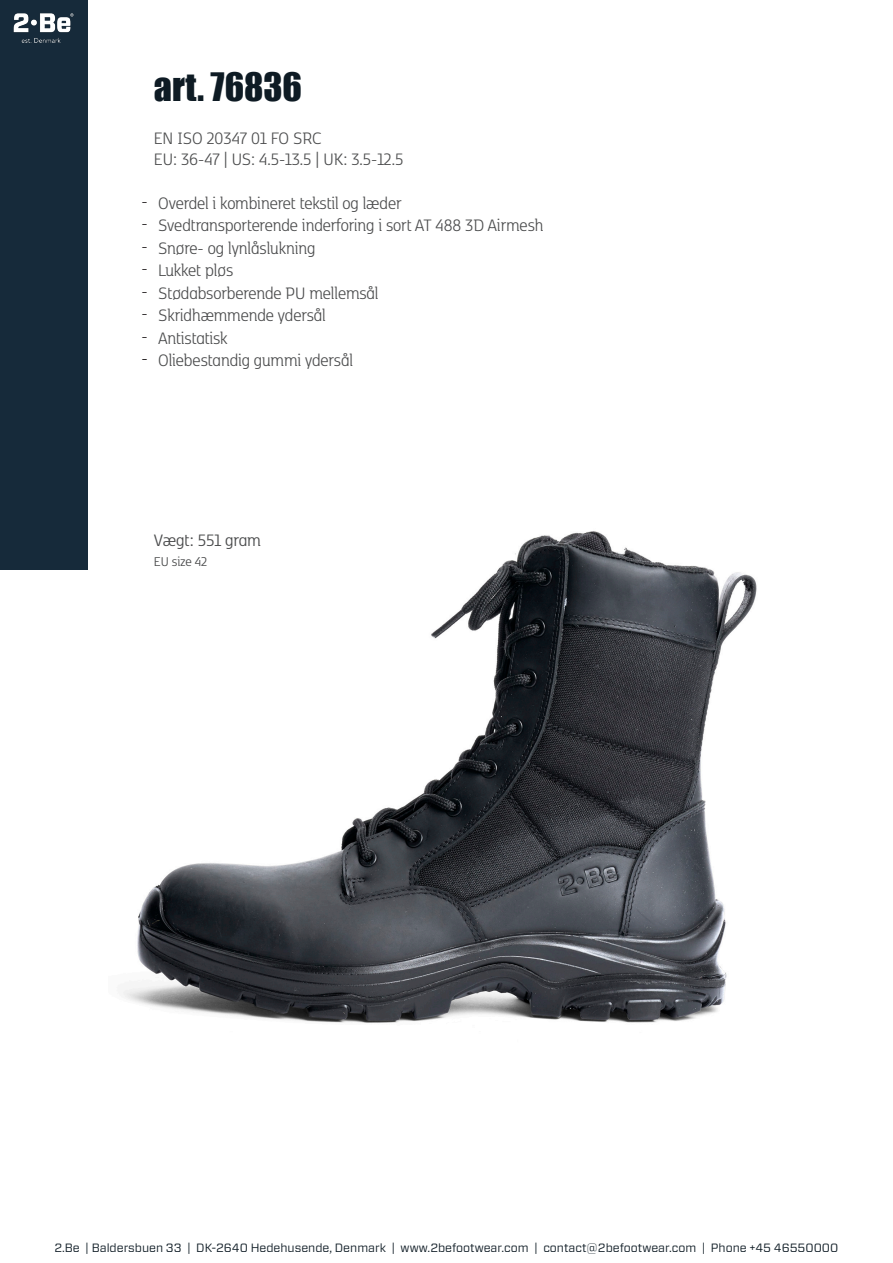
<style>
.page{position:relative;width:893px;height:1263px;background:#fff}
.page>*{position:absolute;margin:0;border:0;box-sizing:border-box;transform-origin:0 0}
.t1{font:36px "Impact";color:#0e1b24}
.t2{font:300 19.5px "Kobenhavn C";color:#4b4c4d}
.t3{font:19.5px "Kobenhavn C";color:#4b4c4d}
.t4{font:300 19.5px "Kobenhavn C";color:#231f20}
.t5{font:19.5px "Kobenhavn C";color:#231f20}
.t6{font:15px "Kobenhavn C";letter-spacing:-.005em;color:#4b4c4d}
.t7{font:12px "Vitesse Sans";color:#0e1b24}
</style>
<div class="page">
<img style="left:123px;top:531px;width:634px;height:492px">
<div style="left:0;top:0;width:87px;height:570px;background:#162a3a"></div>
<img style="left:13px;top:13px;width:61px;height:30px">
<p class="t1" style="left:154px;top:59px;width:150px">art. 76836</p>
<p class="t2" style="left:154px;top:125px;width:169px">EN ISO 20347 01 FO SRC</p>
<p class="t2" style="left:154px;top:146px;width:251px">EU: 36-47 | US: 4.5-13.5 | UK: 3.5-12.5</p>
<p class="t4" style="left:142px;top:188px;width:8px">-</p>
<p class="t4" style="left:142px;top:210px;width:8px">-</p>
<p class="t4" style="left:142px;top:233px;width:8px">-</p>
<p class="t4" style="left:142px;top:255px;width:8px">-</p>
<p class="t4" style="left:142px;top:278px;width:8px">-</p>
<p class="t4" style="left:142px;top:300px;width:8px">-</p>
<p class="t4" style="left:142px;top:323px;width:8px">-</p>
<p class="t5" style="left:141px;top:345px;width:8px">-</p>
<p class="t2" style="left:158px;top:190px;width:245px">Overdel i kombineret tekstil og læder</p>
<p class="t2" style="left:158px;top:212px;width:387px">Svedtransporterende inderforing i sort AT 488 3D Airmesh</p>
<p class="t2" style="left:158px;top:235px;width:159px">Snøre- og lynlåslukning</p>
<p class="t2" style="left:158px;top:257px;width:77px">Lukket pløs</p>
<p class="t2" style="left:158px;top:280px;width:222px">Stødabsorberende PU mellemsål</p>
<p class="t2" style="left:158px;top:302px;width:169px">Skridhæmmende ydersål</p>
<p class="t2" style="left:158px;top:325px;width:71px">Antistatisk</p>
<p class="t2" style="left:158px;top:347px;width:196px">Oliebestandig gummi ydersål</p>
<p class="t3" style="left:154px;top:527px;width:108px">Vægt: 551 gram</p>
<p class="t6" style="left:154px;top:551px;width:55px">EU size 42</p>
<p class="t7" style="left:54px;top:1240px;width:785px">2.Be | Baldersbuen 33 | DK-2640 Hedehusende, Denmark | www.2befootwear.com | contact@2befootwear.com | Phone +45 46550000</p>
</div>
